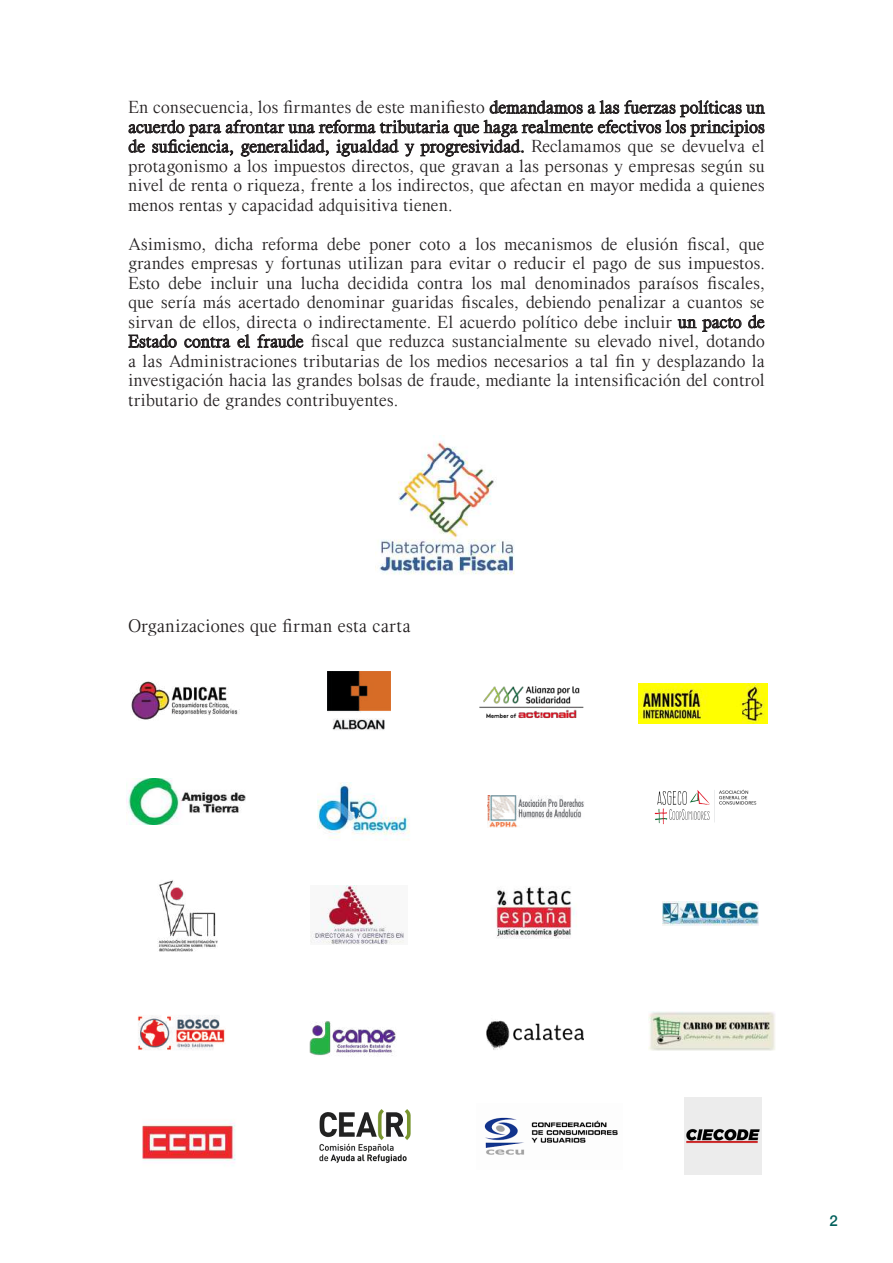
<style>
.page{position:relative;width:893px;height:1263px;background:#fff}
.page>*{position:absolute;margin:0;border:0;box-sizing:border-box;transform-origin:0 0}
.t1{font:18px "WT Kormelink";letter-spacing:-.01em;color:#231f20}
.t2{font:17.25px/19.5px "WT Kormelink";letter-spacing:-.01em;color:#231f20;text-align:justify}
.t3{font:500 15px "Helvetica Neue";color:#015f5b}
</style>
<div class="page">
<img style="left:379px;top:440px;width:136px;height:135px">
<img style="left:131px;top:681px;width:109px;height:39px">
<img style="left:128px;top:779px;width:118px;height:45px">
<img style="left:327px;top:672px;width:64px;height:58px">
<img style="left:638px;top:683px;width:129px;height:40px">
<img style="left:479px;top:686px;width:105px;height:33px">
<img style="left:317px;top:782px;width:93px;height:58px">
<img style="left:487px;top:795px;width:97px;height:32px">
<img style="left:654px;top:789px;width:103px;height:36px">
<img style="left:158px;top:880px;width:60px;height:71px">
<img style="left:311px;top:885px;width:93px;height:60px">
<img style="left:662px;top:902px;width:97px;height:23px">
<img style="left:137px;top:1015px;width:88px;height:35px">
<img style="left:496px;top:887px;width:79px;height:52px">
<img style="left:309px;top:1021px;width:87px;height:35px">
<img style="left:487px;top:1020px;width:96px;height:30px">
<img style="left:649px;top:1012px;width:126px;height:38px">
<img style="left:142px;top:1120px;width:94px;height:46px">
<img style="left:319px;top:1109px;width:92px;height:54px">
<img style="left:684px;top:1097px;width:77px;height:77px">
<img style="left:484px;top:1117px;width:134px;height:38px">
<p class="t2" style="left:128px;top:99px;width:638px">En consecuencia, los firmantes de este manifiesto demandamos a las fuerzas políticas un acuerdo para afrontar una reforma tributaria que haga realmente efectivos los principios de suficiencia, generalidad, igualdad y progresividad. Reclamamos que se devuelva el protagonismo a los impuestos directos, que gravan a las personas y empresas según su nivel de renta o riqueza, frente a los indirectos, que afectan en mayor medida a quienes menos rentas y capacidad adquisitiva tienen.</p>
<p class="t2" style="left:128px;top:235px;width:638px">Asimismo, dicha reforma debe poner coto a los mecanismos de elusión fiscal, que grandes empresas y fortunas utilizan para evitar o reducir el pago de sus impuestos.<br>Esto debe incluir una lucha decidida contra los mal denominados paraísos fiscales, que sería más acertado denominar guaridas fiscales, debiendo penalizar a cuantos se sirvan de ellos, directa o indirectamente. El acuerdo político debe incluir un pacto de Estado contra el fraude fiscal que reduzca sustancialmente su elevado nivel, dotando a las Administraciones tributarias de los medios necesarios a tal fin y desplazando la investigación hacia las grandes bolsas de fraude, mediante la intensificación del control tributario de grandes contribuyentes.</p>
<p class="t1" style="left:128px;top:615px;width:284px">Organizaciones que firman esta carta</p>
<p class="t3" style="left:829px;top:1209px;width:10px">2</p>
</div>
